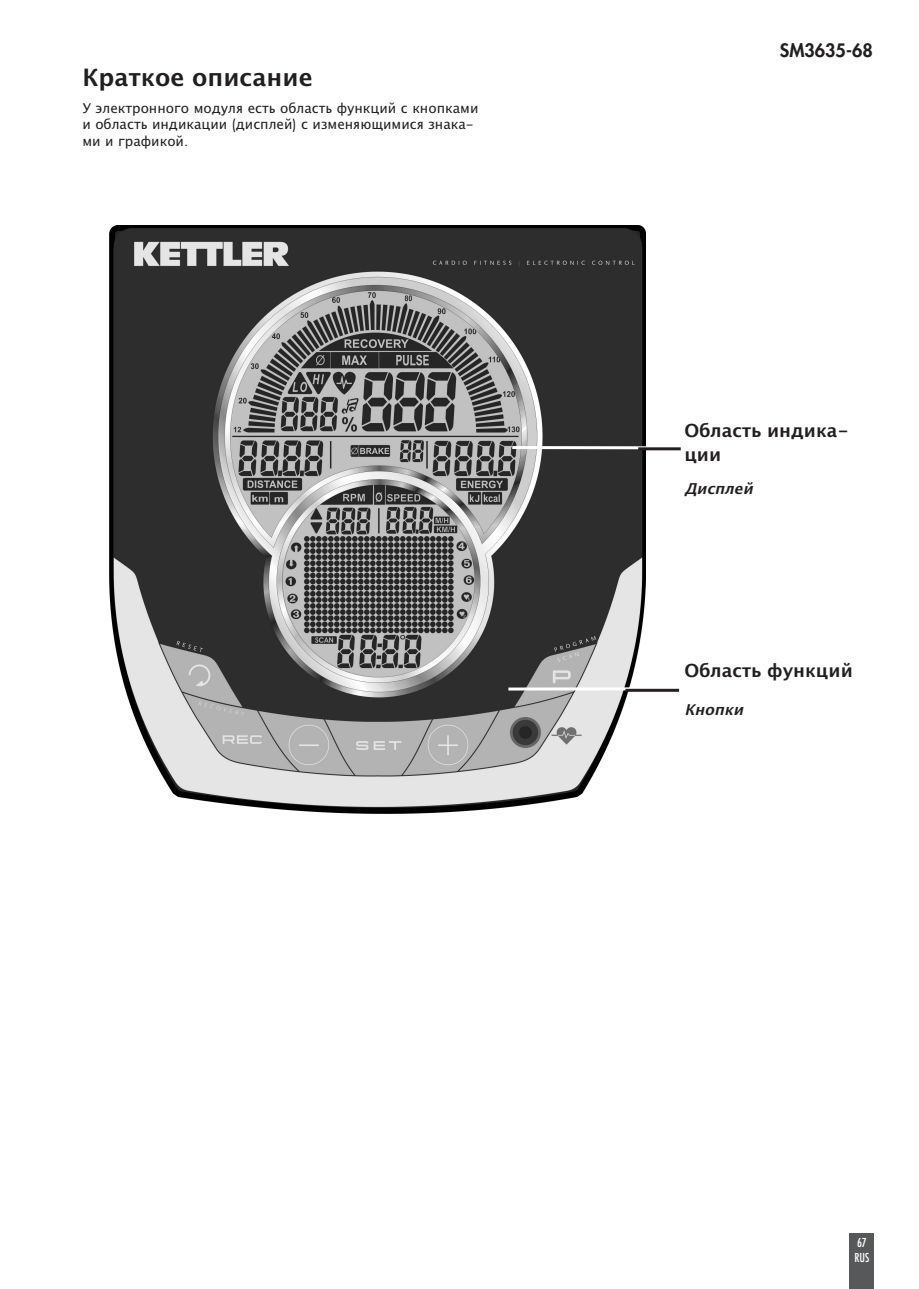
<style>
.page{position:relative;width:919px;height:1289px;background:#fff}
.page>*{position:absolute;margin:0;border:0;box-sizing:border-box;transform-origin:0 0}
.t1{font:700 24px "Lucida Grande";color:#231f20}
.t2{font:700 18px/24px "Lucida Grande";color:#231f20}
.t3{font:800 18px "Futura CE";color:#231f20}
.t4{font:italic 700 15px "Lucida Grande";color:#231f20}
.t5{font:13.5px/16.5px "Lucida Grande";color:#231f20}
.t6{font:condensed 12px/15.6px "Futura";color:#fff}
.s1{font-family:"Futura CE"}
</style>
<div class="page">
<div style="left:849px;top:1233px;width:25px;height:55px;background:#57585a"></div>
<img style="left:109px;top:225px;width:536px;height:589px">
<hr style="left:512px;top:446px;width:169px;height:3px;background:#fff">
<hr style="left:508px;top:687px;width:173px;height:3px;background:#fff">
<hr style="left:638px;top:447px;width:42px;height:3px;background:#231f20">
<hr style="left:625px;top:688px;width:54px;height:3px;background:#231f20">
<h1 class="t1" style="left:82px;top:63px;width:232px">Краткое описание</h1>
<p class="t5" style="left:82px;top:100px;width:397px">У электронного модуля есть область функций с кнопками и область индикации <span class="s1">(</span>дисплей<span class="s1">)</span> с изменяющимися знака&shy;ми и графикой<span class="s1">.</span></p>
<h2 class="t3" style="left:779px;top:41px;width:94px">SM3635-68</h2>
<h2 class="t2" style="left:684px;top:419px;width:166px">Область индика&shy;ции</h2>
<p class="t4" style="left:684px;top:480px;width:72px">Дисплей</p>
<h2 class="t2" style="left:684px;top:658px;width:170px">Область функций</h2>
<p class="t4" style="left:684px;top:700px;width:62px">Кнопки</p>
<p class="t6" style="left:854px;top:1235px;width:16px">67<br>RUS</p>
</div>
